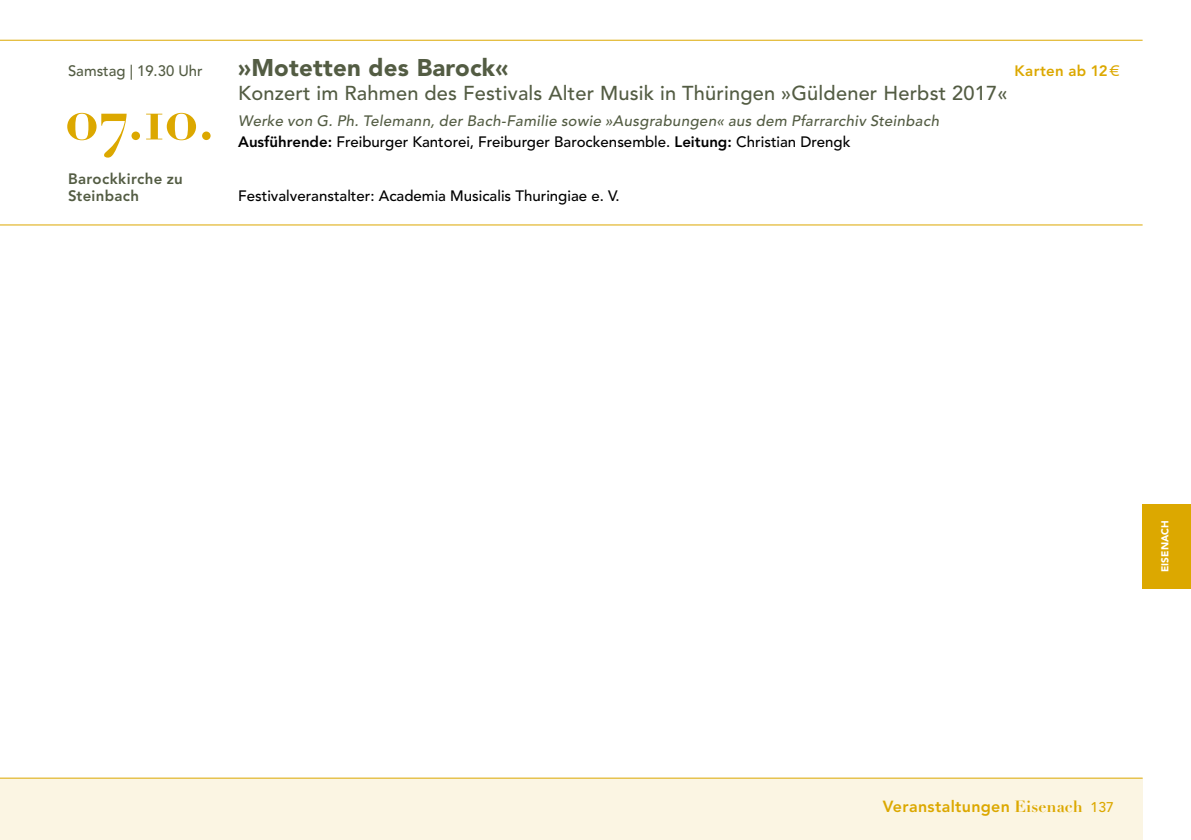
<style>
.page{position:relative;width:1191px;height:840px;background:#fff}
.page>*{position:absolute;margin:0;border:0;box-sizing:border-box;transform-origin:0 0}
.t1{font:60px "Didot LH Bold Os F";color:#dca800}
.t2{font:900 24px "Avenir";letter-spacing:.01em;color:#535c43}
.t3{font:500 20px "Avenir";letter-spacing:.01em;color:#535c43}
.t4{font:800 16px "Avenir";letter-spacing:.02em;color:#dca800}
.t5{font:italic 500 15px/21px "Avenir";letter-spacing:.025em;color:#535c43}
.t6{font:500 15px "Avenir";color:#000}
.t7{font:800 15px/17px "Avenir";letter-spacing:.02em;color:#535c43}
.t8{font:500 15px "Avenir";color:#535c43}
.t9{font:800 15px "Avenir";letter-spacing:.025em;color:#dca800}
.t10{font:900 10px "Avenir";letter-spacing:.01em;color:#fff}
.s1{font-weight:800;font-style:normal;color:#000}
.s2{font-style:normal;color:#000}
.s3{font-family:"Didot LH Bold Os F";font-weight:400}
.s4{font-weight:500;font-size:14px}
</style>
<div class="page">
<div style="left:0;top:777px;width:1142px;height:62px;background:#fbf5e3"></div>
<hr style="left:0;top:40px;width:1142px;height:1px;background:#dca800">
<hr style="left:0;top:224px;width:1142px;height:1px;background:#dca800">
<hr style="left:0;top:777px;width:1142px;height:1px;background:#dca800">
<div style="left:1142px;top:503px;width:49px;height:84px;background:#dca800"></div>
<h2 class="t2" style="left:238px;top:53px;width:272px">»Motetten des Barock«</h2>
<h3 class="t3" style="left:238px;top:82px;width:770px">Konzert im Rahmen des Festivals Alter Musik in Thüringen »Güldener Herbst 2017«</h3>
<p class="t8" style="left:68px;top:62px;width:136px">Samstag | 19.30 Uhr</p>
<p class="t9" style="left:1014px;top:62px;width:94px">Karten ab 12</p>
<p class="t5" style="left:238px;top:110px;width:702px">Werke von G. Ph. Telemann, der Bach-Familie sowie »Ausgrabungen« aus dem Pfarrarchiv Steinbach<br><span class="s1">Ausführende:</span> <span class="s2">Freiburger Kantorei, Freiburger Barockensemble.</span> <span class="s1">Leitung:</span> <span class="s2">Christian Drengk</span></p>
<p class="t6" style="left:238px;top:187px;width:383px">Festivalveranstalter: Academia Musicalis Thuringiae e. V.</p>
<h1 class="t1" style="left:65px;top:81px;width:151px">07.10.</h1>
<p class="t7" style="left:68px;top:170px;width:116px">Barockkirche zu<br>Steinbach</p>
<p class="t10" style="left:1159px;top:571px;width:53px;rotate:-90deg">Eisenach</p>
<p class="t4" style="left:883px;top:796px;width:233px">Veranstaltungen <span class="s3">Eisenach</span> <span class="s4">137</span></p>
</div>
